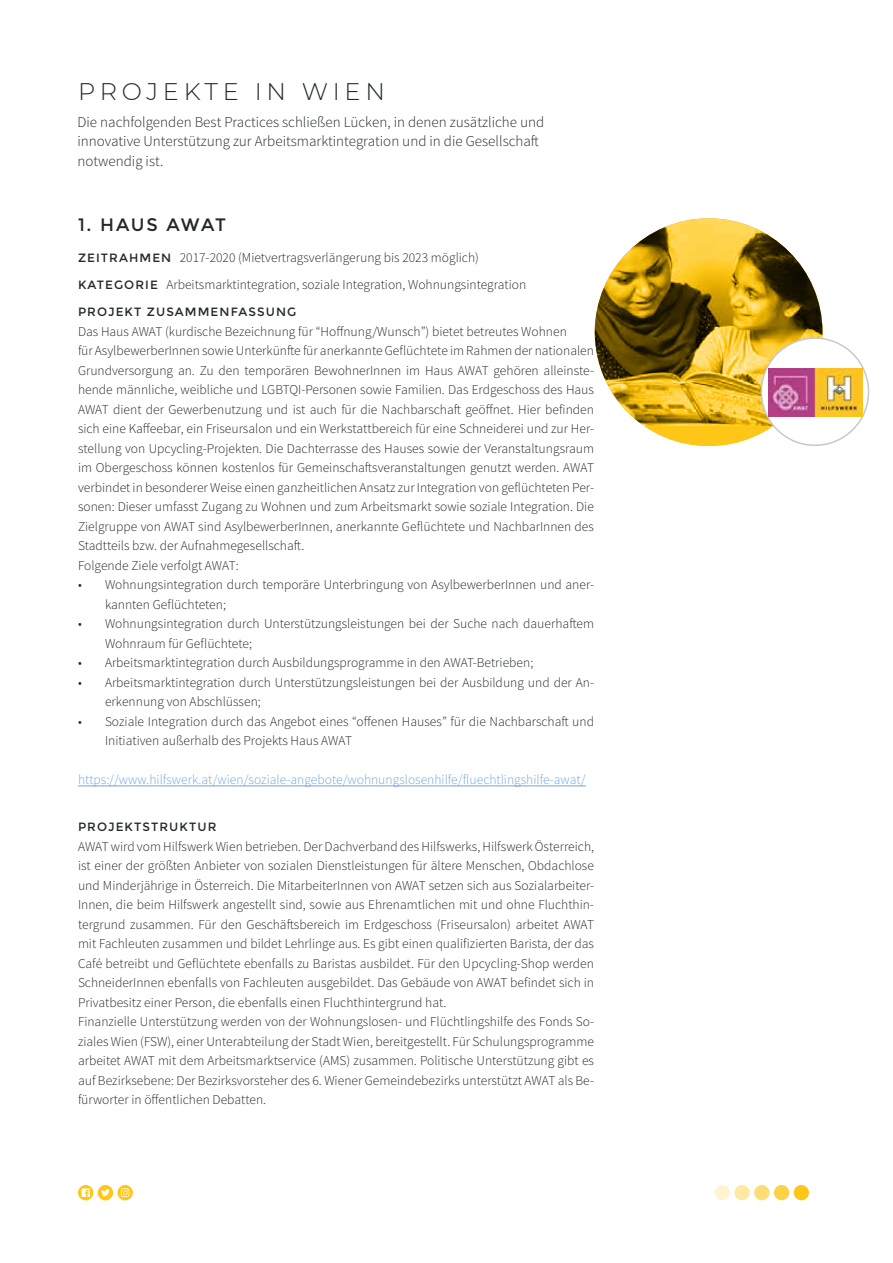
<style>
.page{position:relative;width:893px;height:1263px;background:#fff}
.page>*{position:absolute;margin:0;border:0;box-sizing:border-box;transform-origin:0 0}
.t1{font:300 24px "Montserrat";letter-spacing:.2em;color:#232929}
.t2{font:18px "Montserrat";letter-spacing:.075em;color:#232929}
.t3{font:300 15px/19.5px "Source Sans Pro";color:#232929}
.t4{font:300 13.5px/19.5px "Source Sans Pro";color:#232929}
.t5{font:300 13.5px "Source Sans Pro";color:#71a5d9}
.t6{font:12px "Montserrat";letter-spacing:.09em;color:#232929}
.s1{font-family:"Montserrat";font-weight:400;font-size:12px}
</style>
<div class="page">
<div style="left:794px;top:1185px;width:15px;height:15px;background:#fec718;border-radius:50%"></div>
<div style="left:774px;top:1185px;width:15px;height:15px;background:#fed246;border-radius:50%"></div>
<div style="left:754px;top:1185px;width:15px;height:15px;background:#fedd74;border-radius:50%"></div>
<svg style="left:734px;top:1185px;width:16px;height:15px"></svg>
<div style="left:715px;top:1185px;width:15px;height:15px;background:#fef4d1;border-radius:50%"></div>
<hr style="left:78px;top:785px;width:508px;height:1px;background:#71a5d9">
<img style="left:595px;top:218px;width:227px;height:208px">
<svg style="left:595px;top:218px;width:227px;height:228px"></svg>
<div style="left:98px;top:1185px;width:15px;height:15px;background:#fec718;border-radius:50%"></div>
<svg style="left:101px;top:1189px;width:9px;height:7px"></svg>
<div style="left:78px;top:1185px;width:15px;height:15px;background:#fec718;border-radius:50%"></div>
<svg style="left:81px;top:1188px;width:9px;height:9px"></svg>
<svg style="left:117px;top:1185px;width:16px;height:15px"></svg>
<svg style="left:121px;top:1188px;width:9px;height:9px"></svg>
<div style="left:761px;top:338px;width:107px;height:107px;background:#fff;border-radius:50%"></div>
<div style="left:761px;top:337px;width:108px;height:109px;border:2px solid #c7c8ca;border-radius:50%"></div>
<img style="left:768px;top:369px;width:94px;height:47px">
<h1 class="t1" style="left:78px;top:75px;width:308px">PROJEKTE IN WIEN</h1>
<p class="t3" style="left:77px;top:112px;width:468px">Die nachfolgenden Best Practices schließen Lücken, in denen zusätzliche und innovative Unterstützung zur Arbeitsmarktintegration und in die Gesellschaft notwendig ist.</p>
<h2 class="t2" style="left:78px;top:214px;width:150px">1. HAUS AWAT</h2>
<p class="t4" style="left:78px;top:245px;width:450px;line-height:27px"><span class="s1">ZEITRAHMEN</span> 2017-2020 (Mietvertragsverlängerung bis 2023 möglich)<br><span class="s1">KATEGORIE</span> Arbeitsmarktintegration, soziale Integration, Wohnungsintegration</p>
<p class="t6" style="left:78px;top:305px;width:220px">PROJEKT ZUSAMMENFASSUNG</p>
<p class="t4" style="left:78px;top:322px;width:518px">Das Haus AWAT (kurdische Bezeichnung für “Hoffnung/Wunsch”) bietet betreutes Wohnen<br>für AsylbewerberInnen sowie Unterkünfte für anerkannte Geflüchtete im Rahmen der nationalen Grundversorgung an. Zu den temporären BewohnerInnen im Haus AWAT gehören alleinste&shy;hende männliche, weibliche und LGBTQI-Personen sowie Familien. Das Erdgeschoss des Haus AWAT dient der Gewerbenutzung und ist auch für die Nachbarschaft geöffnet. Hier befinden sich eine Kaffeebar, ein Friseursalon und ein Werkstattbereich für eine Schneiderei und zur Her&shy;stellung von Upcycling-Projekten. Die Dachterrasse des Hauses sowie der Veranstaltungsraum im Obergeschoss können kostenlos für Gemeinschaftsveranstaltungen genutzt werden. AWAT verbindet in besonderer Weise einen ganzheitlichen Ansatz zur Integration von geflüchteten Per&shy;sonen: Dieser umfasst Zugang zu Wohnen und zum Arbeitsmarkt sowie soziale Integration. Die Zielgruppe von AWAT sind AsylbewerberInnen, anerkannte Geflüchtete und NachbarInnen des Stadtteils bzw. der Aufnahmegesellschaft.<br>Folgende Ziele verfolgt AWAT:</p>
<p class="t4" style="left:105px;top:575px;width:490px;text-indent:-27px">• Wohnungsintegration durch temporäre Unterbringung von AsylbewerberInnen und aner&shy;kannten Geflüchteten;</p>
<p class="t4" style="left:105px;top:614px;width:491px;text-indent:-27px">• Wohnungsintegration durch Unterstützungsleistungen bei der Suche nach dauerhaftem<br>Wohnraum für Geflüchtete;</p>
<p class="t4" style="left:78px;top:653px;width:457px">• Arbeitsmarktintegration durch Ausbildungsprogramme in den AWAT-Betrieben;</p>
<p class="t4" style="left:105px;top:673px;width:491px;text-indent:-27px">• Arbeitsmarktintegration durch Unterstützungsleistungen bei der Ausbildung und der An&shy;erkennung von Abschlüssen;</p>
<p class="t4" style="left:105px;top:712px;width:491px;text-indent:-27px">• Soziale Integration durch das Angebot eines “offenen Hauses” für die Nachbarschaft und<br>Initiativen außerhalb des Projekts Haus AWAT</p>
<p class="t5" style="left:78px;top:772px;width:509px">https://www.hilfswerk.at/wien/soziale-angebote/wohnungslosenhilfe/fluechtlingshilfe-awat/</p>
<p class="t6" style="left:78px;top:820px;width:140px">PROJEKTSTRUKTUR</p>
<p class="t4" style="left:78px;top:836px;width:518px">AWAT wird vom Hilfswerk Wien betrieben. Der Dachverband des Hilfswerks, Hilfswerk Österreich, ist einer der größten Anbieter von sozialen Dienstleistungen für ältere Menschen, Obdachlose und Minderjährige in Österreich. Die MitarbeiterInnen von AWAT setzen sich aus Sozialarbeiter-Innen, die beim Hilfswerk angestellt sind, sowie aus Ehrenamtlichen mit und ohne Fluchthin&shy;tergrund zusammen. Für den Geschäftsbereich im Erdgeschoss (Friseursalon) arbeitet AWAT mit Fachleuten zusammen und bildet Lehrlinge aus. Es gibt einen qualifizierten Barista, der das Café betreibt und Geflüchtete ebenfalls zu Baristas ausbildet. Für den Upcycling-Shop werden SchneiderInnen ebenfalls von Fachleuten ausgebildet. Das Gebäude von AWAT befindet sich in Privatbesitz einer Person, die ebenfalls einen Fluchthintergrund hat.<br>Finanzielle Unterstützung werden von der Wohnungslosen- und Flüchtlingshilfe des Fonds So&shy;ziales Wien (FSW), einer Unterabteilung der Stadt Wien, bereitgestellt. Für Schulungsprogramme arbeitet AWAT mit dem Arbeitsmarktservice (AMS) zusammen. Politische Unterstützung gibt es auf Bezirksebene: Der Bezirksvorsteher des 6. Wiener Gemeindebezirks unterstützt AWAT als Be&shy;fürworter in öffentlichen Debatten.</p>
</div>
